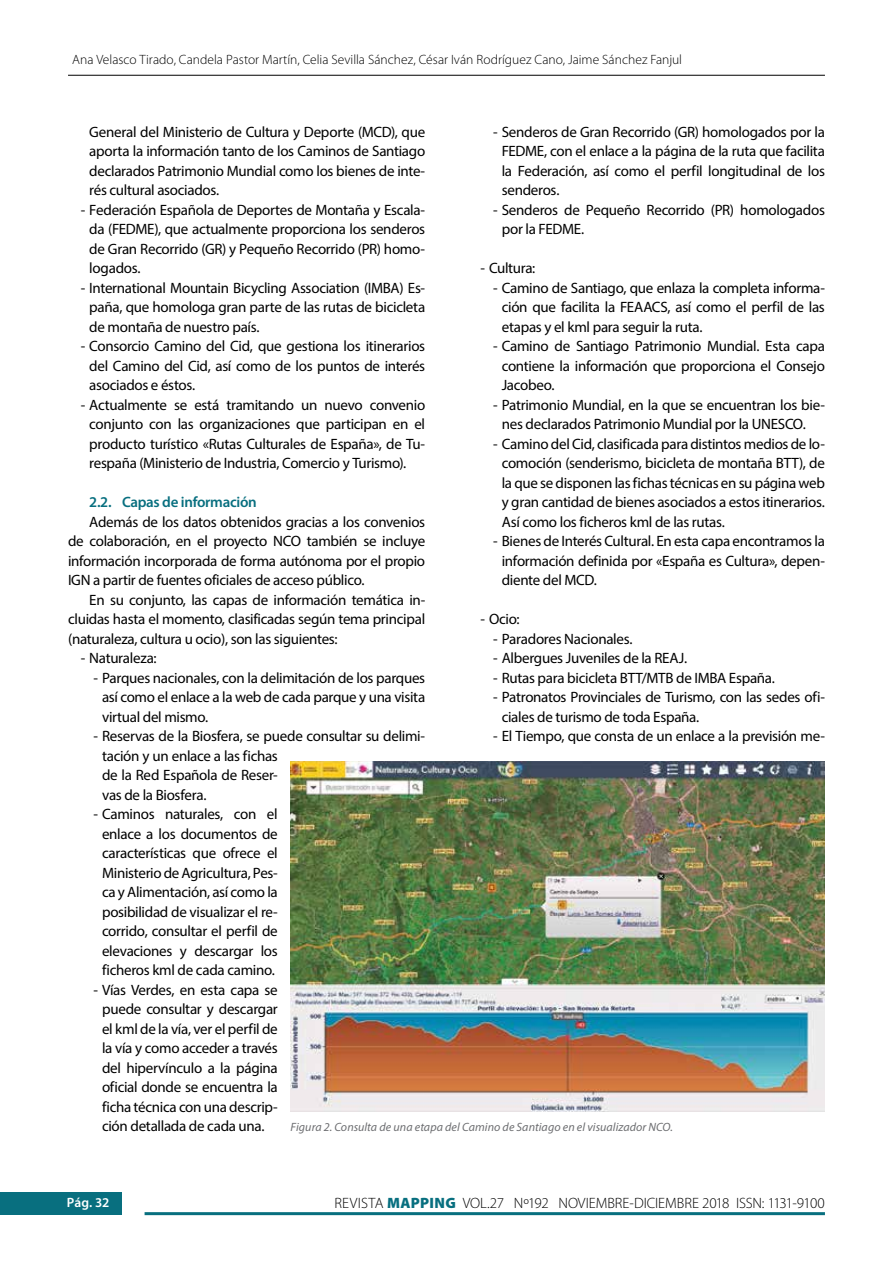
<style>
.page{position:relative;width:893px;height:1263px;background:#fff}
.page>*{position:absolute;margin:0;border:0;box-sizing:border-box;transform-origin:0 0}
.t1{font:15px/19.5px "Myriad Pro";letter-spacing:-.02em;color:#000;text-align:justify}
.t2{font:300 15px "Myriad Pro";letter-spacing:-.005em;color:#000}
.t3{font:600 15px "Myriad Pro";letter-spacing:-.02em;color:#086f7f}
.t4{font:300 13.5px "Myriad Pro";color:#000}
.t5{font:600 13.5px "Myriad Pro";color:#fff}
.t6{font:italic 12px "Myriad Pro";letter-spacing:.005em;color:#6d6e71}
.s1{font-weight:900;color:#086f7f}
</style>
<div class="page">
<div style="left:0;top:1193px;width:121px;height:22px;background:#086f7f"></div>
<hr style="left:145px;top:1212px;width:680px;height:3px;background:#086f7f">
<hr style="left:68px;top:75px;width:757px;height:1px;background:#000">
<img style="left:291px;top:761px;width:534px;height:350px">
<p class="t4" style="left:72px;top:53px;width:611px">Ana Velasco Tirado, Candela Pastor Martín, Celia Sevilla Sánchez, César Iván Rodríguez Cano, Jaime Sánchez Fanjul</p>
<p class="t1" style="left:502px;top:121px;width:325px;text-indent:-9px">- Senderos de Gran Recorrido (GR) homologados por la FEDME, con el enlace a la página de la ruta que facilita la Federación, así como el perfil longitudinal de los senderos.</p>
<p class="t1" style="left:502px;top:199px;width:325px;text-indent:-9px">- Senderos de Pequeño Recorrido (PR) homologados por la FEDME.</p>
<p class="t1" style="left:480px;top:258px;width:56px">- Cultura:</p>
<p class="t1" style="left:502px;top:277px;width:325px;text-indent:-9px">- Camino de Santiago, que enlaza la completa informa&shy;ción que facilita la FEAACS, así como el perfil de las etapas y el kml para seguir la ruta.</p>
<p class="t1" style="left:502px;top:336px;width:325px;text-indent:-9px">- Camino de Santiago Patrimonio Mundial. Esta capa contiene la información que proporciona el Consejo Jacobeo.</p>
<p class="t1" style="left:502px;top:394px;width:325px;text-indent:-9px">- Patrimonio Mundial, en la que se encuentran los bie&shy;nes declarados Patrimonio Mundial por la UNESCO.</p>
<p class="t1" style="left:502px;top:433px;width:325px;text-indent:-9px">- Camino del Cid, clasificada para distintos medios de lo&shy;comoción (senderismo, bicicleta de montaña BTT), de la que se disponen las fichas técnicas en su página web y gran cantidad de bienes asociados a estos itinerarios.<br>Así como los ficheros kml de las rutas.</p>
<p class="t1" style="left:502px;top:531px;width:325px;text-indent:-9px">- Bienes de Interés Cultural. En esta capa encontramos la información definida por «España es Cultura», depen&shy;diente del MCD.</p>
<p class="t1" style="left:480px;top:609px;width:41px">- Ocio:</p>
<p class="t1" style="left:493px;top:628px;width:141px">- Paradores Nacionales.</p>
<p class="t1" style="left:493px;top:648px;width:195px">- Albergues Juveniles de la REAJ.</p>
<p class="t1" style="left:493px;top:667px;width:283px">- Rutas para bicicleta BTT/MTB de IMBA España.</p>
<p class="t1" style="left:502px;top:687px;width:325px;text-indent:-9px">- Patronatos Provinciales de Turismo, con las sedes ofi&shy;ciales de turismo de toda España.</p>
<p class="t1" style="left:493px;top:726px;width:333px">- El Tiempo, que consta de un enlace a la previsión me-</p>
<p class="t1" style="left:89px;top:121px;width:337px">General del Ministerio de Cultura y Deporte (MCD), que aporta la información tanto de los Caminos de Santiago declarados Patrimonio Mundial como los bienes de inte&shy;rés cultural asociados.</p>
<p class="t1" style="left:89px;top:199px;width:337px;text-indent:-9px">- Federación Española de Deportes de Montaña y Escala&shy;da (FEDME), que actualmente proporciona los senderos de Gran Recorrido (GR) y Pequeño Recorrido (PR) homo&shy;logados.</p>
<p class="t1" style="left:89px;top:277px;width:337px;text-indent:-9px">- International Mountain Bicycling Association (IMBA) Es&shy;paña, que homologa gran parte de las rutas de bicicleta de montaña de nuestro país.</p>
<p class="t1" style="left:89px;top:336px;width:337px;text-indent:-9px">- Consorcio Camino del Cid, que gestiona los itinerarios del Camino del Cid, así como de los puntos de interés asociados e éstos.</p>
<p class="t1" style="left:89px;top:394px;width:337px;text-indent:-9px">- Actualmente se está tramitando un nuevo convenio conjunto con las organizaciones que participan en el producto turístico «Rutas Culturales de España», de Tu&shy;respaña (Ministerio de Industria, Comercio y Turismo).</p>
<p class="t3" style="left:89px;top:494px;width:169px">2.2. Capas de información</p>
<p class="t1" style="left:68px;top:511px;width:359px;text-indent:21px">Además de los datos obtenidos gracias a los convenios de colaboración, en el proyecto NCO también se incluye información incorporada de forma autónoma por el propio IGN a partir de fuentes oficiales de acceso público.</p>
<p class="t1" style="left:68px;top:589px;width:359px;text-indent:21px">En su conjunto, las capas de información temática in&shy;cluidas hasta el momento, clasificadas según tema principal (naturaleza, cultura u ocio), son las siguientes:</p>
<p class="t1" style="left:81px;top:648px;width:77px">- Naturaleza:</p>
<p class="t1" style="left:102px;top:667px;width:325px;text-indent:-9px">- Parques nacionales, con la delimitación de los parques así como el enlace a la web de cada parque y una visita virtual del mismo.</p>
<p class="t1" style="left:102px;top:726px;width:325px;text-align:left;text-indent:-9px">- Reservas de la Biosfera, se puede consultar su delimi&shy;tación y un enlace a las fichas<br>de la Red Española de Reser-<br>vas de la Biosfera.</p>
<p class="t1" style="left:94px;top:804px;width:186px;text-align:center">- Caminos naturales, con el enlace a los documentos de características que ofrece el<br>Ministerio de Agricultura, Pes&shy;ca y Alimentación, así como la posibilidad de visualizar el re&shy;corrido, consultar el perfil de elevaciones y descargar los ficheros kml de cada camino.</p>
<p class="t1" style="left:94px;top:979px;width:186px;text-align:center">- Vías Verdes, en esta capa se puede consultar y descargar el kml de la vía, ver el perfil de la vía y como acceder a través del hipervínculo a la página oficial donde se encuentra la ficha técnica con una descrip&shy;ción detallada de cada una.</p>
<p class="t6" style="left:291px;top:1120px;width:384px">Figura 2. Consulta de una etapa del Camino de Santiago en el visualizador NCO.</p>
<p class="t5" style="left:67px;top:1195px;width:44px">Pág. 32</p>
<p class="t2" style="left:334px;top:1195px;width:492px">REVISTA <span class="s1">MAPPING</span> VOL.27 Nº192 NOVIEMBRE-DICIEMBRE 2018 ISSN: 1131-9100</p>
</div>
